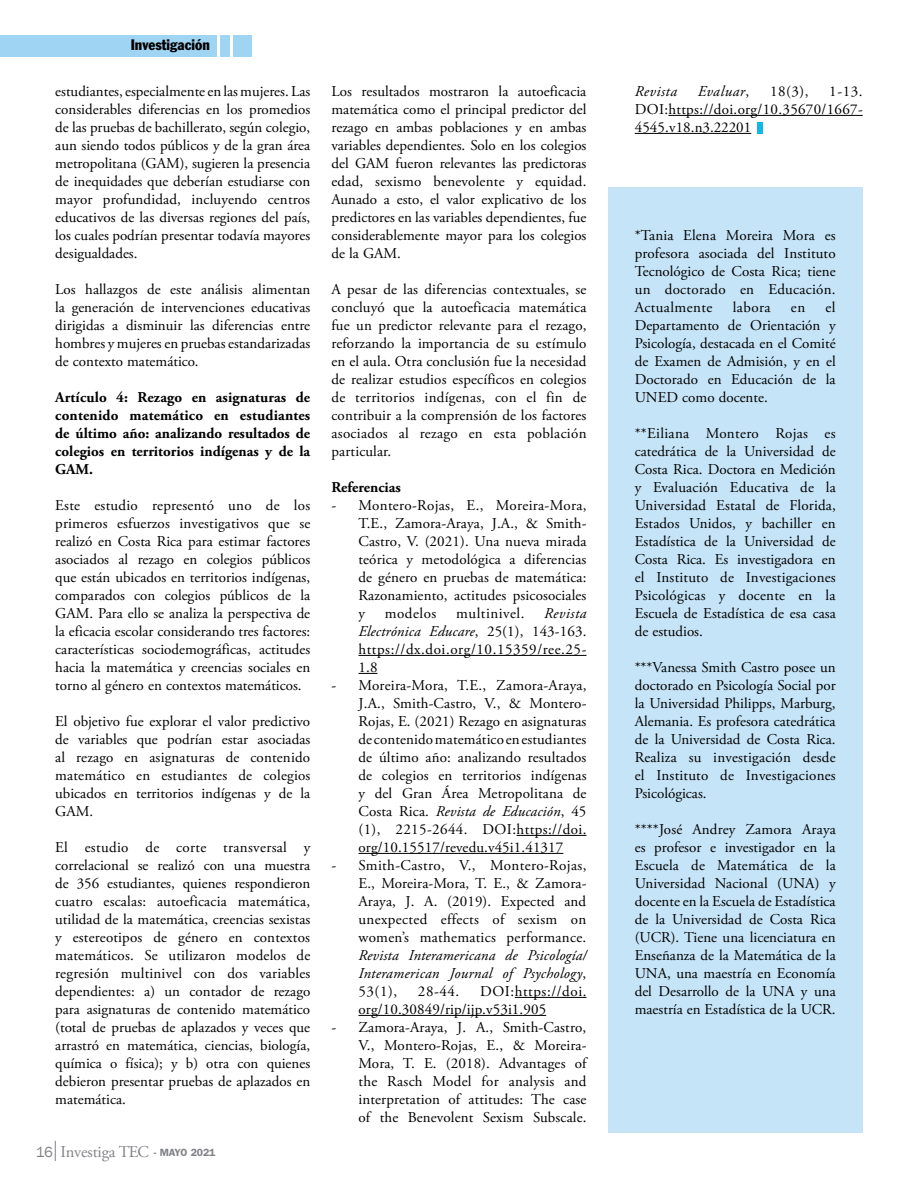
<style>
.page{position:relative;width:918px;height:1188px;background:#fff}
.page>*{position:absolute;margin:0;border:0;box-sizing:border-box;transform-origin:0 0}
.t1{font:16.5px "Adobe Garamond Pro";letter-spacing:-.01em;color:#808285}
.t2{font:15px/18px "Adobe Garamond Pro";letter-spacing:.005em;color:#000;text-align:justify}
.t3{font:700 15px/18px "Adobe Garamond Pro";color:#000;text-align:justify}
.t4{font:italic 15px/18px "Adobe Garamond Pro";letter-spacing:.02em;color:#000;text-align:justify}
.t5{font:15px "Adobe Garamond Pro";letter-spacing:.035em;color:#000}
.t6{font:condensed 15px "Franklin Gothic";color:#000}
.s1{font-family:"Franklin Gothic";font-size:15px}
.s2{font-family:"Franklin Gothic";font-weight:600;font-size:10.5px}
.s3{font-style:italic}
.s4{font-style:normal}
</style>
<div class="page">
<svg style="left:55px;top:1141px;width:1px;height:20px"></svg>
<div style="left:0;top:36px;width:217px;height:21px;background:#9fd5f3"></div>
<div style="left:220px;top:36px;width:10px;height:21px;background:#9fd5f3"></div>
<div style="left:233px;top:36px;width:19px;height:21px;background:#9fd5f3"></div>
<div style="left:608px;top:187px;width:255px;height:946px;background:#c5e4f7"></div>
<hr style="left:757px;top:122px;width:4px;height:11px;background:#13b6ea">
<svg style="left:761px;top:122px;width:2px;height:11px"></svg>
<hr style="left:359px;top:655px;width:227px;height:1px;background:#000">
<svg style="left:359px;top:673px;width:19px;height:1px"></svg>
<hr style="left:517px;top:835px;width:69px;height:1px;background:#000">
<hr style="left:359px;top:853px;width:204px;height:1px;background:#000">
<hr style="left:515px;top:997px;width:71px;height:1px;background:#000">
<hr style="left:359px;top:1015px;width:187px;height:1px;background:#000">
<hr style="left:668px;top:115px;width:195px;height:1px;background:#000">
<hr style="left:635px;top:133px;width:116px;height:1px;background:#000">
<p class="t6" style="left:131px;top:36px;width:81px">Investigación</p>
<p class="t2" style="left:55px;top:83px;width:257px">estudiantes, especialmente en las mujeres. Las considerables diferencias en los promedios de las pruebas de bachillerato, según colegio, aun siendo todos públicos y de la gran área metropolitana (GAM), sugieren la presencia de inequidades que deberían estudiarse con mayor profundidad, incluyendo centros educativos de las diversas regiones del país, los cuales podrían presentar todavía mayores desigualdades.</p>
<p class="t2" style="left:55px;top:281px;width:257px">Los hallazgos de este análisis alimentan la generación de intervenciones educativas dirigidas a disminuir las diferencias entre hombres y mujeres en pruebas estandarizadas de contexto matemático.</p>
<p class="t3" style="left:55px;top:388px;width:257px">Artículo 4: Rezago en asignaturas de contenido matemático en estudiantes de último año: analizando resultados de colegios en territorios indígenas y de la GAM.</p>
<p class="t2" style="left:55px;top:497px;width:257px">Este estudio representó uno de los primeros esfuerzos investigativos que se realizó en Costa Rica para estimar factores asociados al rezago en colegios públicos que están ubicados en territorios indígenas, comparados con colegios públicos de la GAM. Para ello se analiza la perspectiva de la eficacia escolar considerando tres factores: características sociodemográficas, actitudes hacia la matemática y creencias sociales en torno al género en contextos matemáticos.</p>
<p class="t2" style="left:55px;top:713px;width:257px">El objetivo fue explorar el valor predictivo de variables que podrían estar asociadas al rezago en asignaturas de contenido matemático en estudiantes de colegios ubicados en territorios indígenas y de la GAM.</p>
<p class="t2" style="left:55px;top:839px;width:257px">El estudio de corte transversal y correlacional se realizó con una muestra de 356 estudiantes, quienes respondieron cuatro escalas: autoeficacia matemática, utilidad de la matemática, creencias sexistas y estereotipos de género en contextos matemáticos. Se utilizaron modelos de regresión multinivel con dos variables dependientes: a) un contador de rezago para asignaturas de contenido matemático (total de pruebas de aplazados y veces que arrastró en matemática, ciencias, biología, química o física); y b) otra con quienes debieron presentar pruebas de aplazados en matemática.</p>
<p class="t1" style="left:36px;top:1142px;width:181px"><span class="s1">16</span> Investiga TEC <span class="s2">- MAYO 2021</span></p>
<p class="t2" style="left:332px;top:83px;width:256px">Los resultados mostraron la autoeficacia matemática como el principal predictor del rezago en ambas poblaciones y en ambas variables dependientes. Solo en los colegios del GAM fueron relevantes las predictoras edad, sexismo benevolente y equidad.<br>Aunado a esto, el valor explicativo de los predictores en las variables dependientes, fue considerablemente mayor para los colegios de la GAM.</p>
<p class="t2" style="left:332px;top:281px;width:257px">A pesar de las diferencias contextuales, se concluyó que la autoeficacia matemática fue un predictor relevante para el rezago, reforzando la importancia de su estímulo en el aula. Otra conclusión fue la necesidad de realizar estudios específicos en colegios de territorios indígenas, con el fin de contribuir a la comprensión de los factores asociados al rezago en esta población particular.</p>
<p class="t3" style="left:332px;top:478px;width:71px">Referencias</p>
<p class="t2" style="left:359px;top:497px;width:230px;text-indent:-27px">- Montero-Rojas, E., Moreira-Mora, T.E., Zamora-Araya, J.A., &amp; Smith-Castro, V. (2021). Una nueva mirada teórica y metodológica a diferencias de género en pruebas de matemática:<br>Razonamiento, actitudes psicosociales y</p>
<p class="t5" style="left:385px;top:604px;width:53px">modelos</p>
<p class="t5" style="left:456px;top:604px;width:70px">multinivel.</p>
<p class="t2" style="left:359px;top:605px;width:230px;text-indent:186px"><span class="s3">Revista Electrónica Educare</span>, 25(1), 143-163. https://dx.doi.org/10.15359/ree.25- 1.8</p>
<p class="t2" style="left:359px;top:677px;width:230px;text-indent:-27px">- Moreira-Mora, T.E., Zamora-Araya, J.A., Smith-Castro, V., &amp; Montero-Rojas, E. (2021) Rezago en asignaturas de contenido matemático en estudiantes de último año: analizando resultados de colegios en territorios indígenas y del Gran Área Metropolitana de Costa Rica. <span class="s3">Revista de Educación</span>, 45 (1), 2215-2644. DOI:https://doi. org/10.15517/revedu.v45i1.41317</p>
<p class="t2" style="left:359px;top:857px;width:229px;text-indent:-27px">- Smith-Castro, V., Montero-Rojas, E., Moreira-Mora, T. E., &amp; Zamora-Araya, J. A. (2019). Expected and unexpected effects of sexism on women’s mathematics performance.</p>
<p class="t4" style="left:359px;top:947px;width:230px">Revista Interamericana de Psicología/ Interamerican Journal of Psychology<span class="s4">, 53(1),</span></p>
<p class="t2" style="left:359px;top:983px;width:230px;text-indent:122px">DOI:https://doi. org/10.30849/rip/ijp.v53i1.905</p>
<p class="t2" style="left:359px;top:1019px;width:229px;text-indent:-27px">- Zamora-Araya, J. A., Smith-Castro, V., Montero-Rojas, E., &amp; Moreira-Mora, T. E. (2018). Advantages of the Rasch Model for analysis and interpretation of attitudes: The case of the Benevolent Sexism Subscale.</p>
<p class="t2" style="left:418px;top:983px;width:43px">28-44.</p>
<p class="t4" style="left:635px;top:83px;width:44px">Revista</p>
<p class="t4" style="left:698px;top:83px;width:53px">Evaluar<span class="s4">,</span></p>
<p class="t2" style="left:770px;top:83px;width:40px">18(3),</p>
<p class="t2" style="left:635px;top:83px;width:230px;text-indent:195px">1-13.<br>DOI:https://doi.org/10.35670/1667- 4545.v18.n3.22201</p>
<p class="t2" style="left:635px;top:227px;width:202px">*Tania Elena Moreira Mora es profesora asociada del Instituto Tecnológico de Costa Rica; tiene un doctorado en Educación.<br>Actualmente</p>
<p class="t2" style="left:635px;top:299px;width:202px;text-indent:191px">el Departamento de Orientación y Psicología, destacada en el Comité de Examen de Admisión, y en el Doctorado en Educación de la UNED como docente.</p>
<p class="t2" style="left:635px;top:425px;width:203px">**Eiliana Montero Rojas es catedrática de la Universidad de Costa Rica. Doctora en Medición y Evaluación Educativa de la Universidad Estatal de Florida, Estados Unidos, y bachiller en Estadística de la Universidad de Costa Rica. Es investigadora en el Instituto de Investigaciones Psicológicas y docente en la Escuela de Estadística de esa casa de estudios.</p>
<p class="t2" style="left:635px;top:659px;width:203px">***Vanessa Smith Castro posee un doctorado en Psicología Social por la Universidad Philipps, Marburg, Alemania. Es profesora catedrática de la Universidad de Costa Rica.<br>Realiza su investigación desde el Instituto de Investigaciones Psicológicas.</p>
<p class="t2" style="left:635px;top:821px;width:203px">****José Andrey Zamora Araya es profesor e investigador en la Escuela de Matemática de la Universidad Nacional (UNA) y docente en la Escuela de Estadística de la Universidad de Costa Rica (UCR). Tiene una licenciatura en Enseñanza de la Matemática de la UNA, una maestría en Economía del Desarrollo de la UNA y una maestría en Estadística de la UCR.</p>
<p class="t2" style="left:733px;top:299px;width:39px">labora</p>
<p class="t2" style="left:791px;top:299px;width:16px">en</p>
</div>
